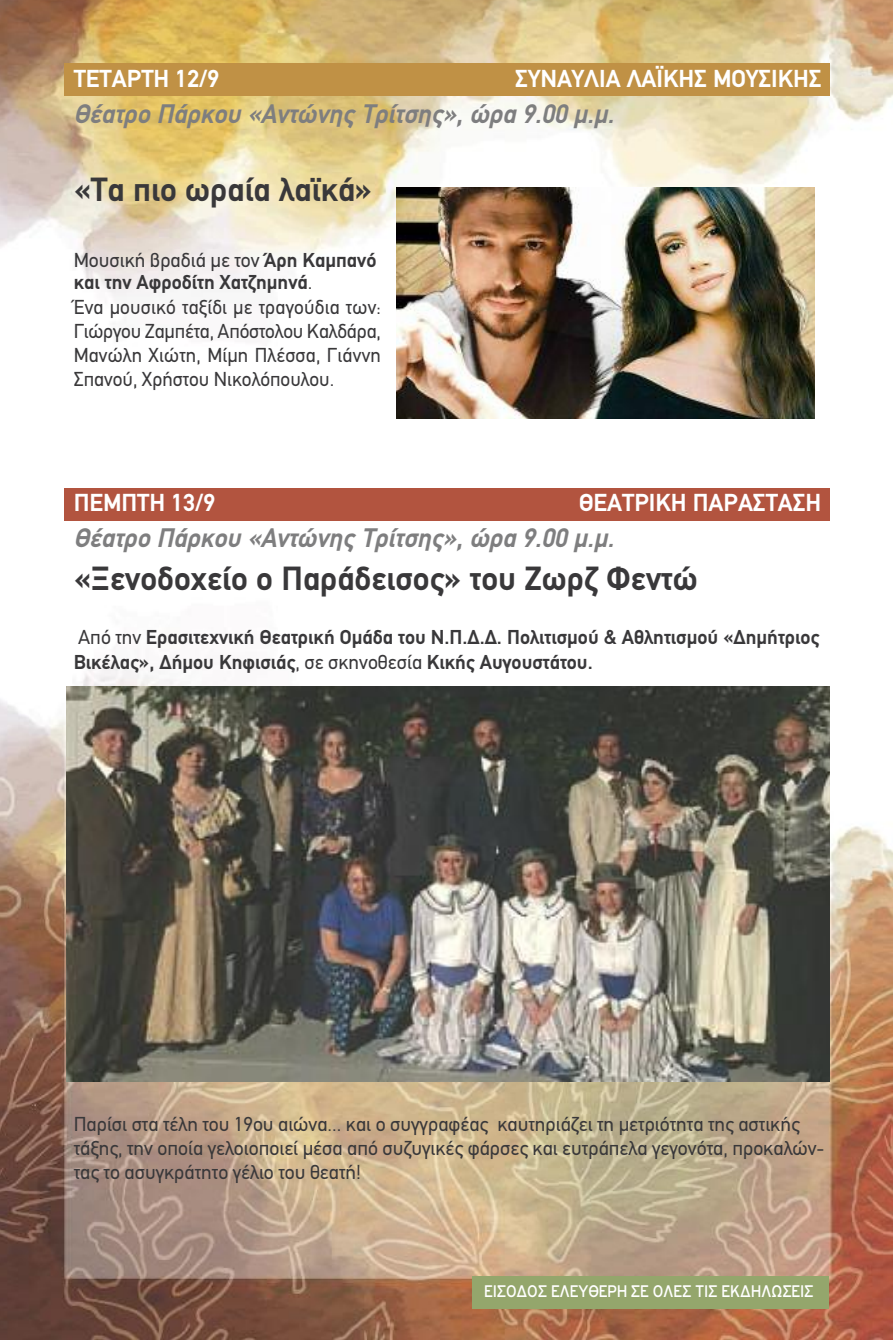
<style>
.page{position:relative;width:893px;height:1340px;background:#fff}
.page>*{position:absolute;margin:0;border:0;box-sizing:border-box;transform-origin:0 0}
.t1{font:700 33.75px "PF Din Text";color:#39383a}
.t2{font:italic 700 27px "PF Din Text";color:#7e7e7f}
.t3{font:700 24.75px "PF Din Text";color:#fff}
.t4{font:20.25px/24.3px "PF Din Text";color:#39383a;text-align:justify}
.t5{font:700 20.25px/22.1px "PF Din Text";color:#39383a}
.t6{font:18px "PF Highway Gothic";color:#fff;scale:.9 1}
.s1{font-weight:400}
</style>
<div class="page">
<img style="left:0;top:0;width:893px;height:1339px">
<div style="left:472px;top:1276px;width:357px;height:32px;background:#94a66c"></div>
<div style="left:64px;top:488px;width:765px;height:32px;background:#b2543f"></div>
<div style="left:64px;top:64px;width:765px;height:32px;background:#c09145"></div>
<img style="left:397px;top:188px;width:417px;height:230px">
<img style="left:66px;top:686px;width:763px;height:395px">
<p class="t3" style="left:74px;top:64px;width:147px">ΤΕΤΑΡΤΗ 12/9</p>
<p class="t3" style="left:515px;top:64px;width:308px">ΣΥΝΑΥΛΙΑ ΛΑΪΚΗΣ ΜΟΥΣΙΚΗΣ</p>
<h2 class="t2" style="left:74px;top:97px;width:542px">Θέατρο Πάρκου «Αντώνης Τρίτσης», ώρα 9.00 μ.μ.</h2>
<h1 class="t1" style="left:74px;top:169px;width:300px">«Τα πιο ωραία λαϊκά»</h1>
<p class="t5" style="left:74px;top:249px;width:304px"><span class="s1">Μουσική βραδιά με τον</span> Άρη Καμπανό και την Αφροδίτη Χατζημηνά<span class="s1">.</span></p>
<p class="t4" style="left:74px;top:294px;width:309px">Ένα μουσικό ταξίδι με τραγούδια των:<br>Γιώργου Ζαμπέτα, Απόστολου Καλδάρα, Μανώλη Χιώτη, Μίμη Πλέσσα, Γιάννη Σπανού, Χρήστου Νικολόπουλου.</p>
<p class="t3" style="left:74px;top:488px;width:143px">ΠΕΜΠΤΗ 13/9</p>
<p class="t3" style="left:579px;top:488px;width:244px">ΘΕΑΤΡΙΚΗ ΠΑΡΑΣΤΑΣΗ</p>
<h2 class="t2" style="left:74px;top:522px;width:542px">Θέατρο Πάρκου «Αντώνης Τρίτσης», ώρα 9.00 μ.μ.</h2>
<h1 class="t1" style="left:74px;top:558px;width:625px">«Ξενοδοχείο ο Παράδεισος» του Ζωρζ Φεντώ</h1>
<p class="t5" style="left:74px;top:625px;width:747px;line-height:24.3px"><span class="s1">Από την</span> Ερασιτεχνική Θεατρική Ομάδα του Ν.Π.Δ.Δ. Πολιτισμού &amp; Αθλητισμού «Δημήτριος<br>Βικέλας», Δήμου Κηφισιάς<span class="s1">, σε σκηνοθεσία</span> Κικής Αυγουστάτου.</p>
<p class="t4" style="left:74px;top:1111px;width:752px;text-align:left">Παρίσι στα τέλη του 19ου αιώνα... και ο συγγραφέας καυτηριάζει τη μετριότητα της αστικής τάξης, την οποία γελοιοποιεί μέσα από συζυγικές φάρσες και ευτράπελα γεγονότα, προκαλών&shy;τας το ασυγκράτητο γέλιο του θεατή!</p>
<p class="t6" style="left:484px;top:1281px;width:367px">ΕΙΣΟΔΟΣ ΕΛΕΥΘΕΡΗ ΣΕ ΟΛΕΣ ΤΙΣ ΕΚΔΗΛΩΣΕΙΣ</p>
</div>
